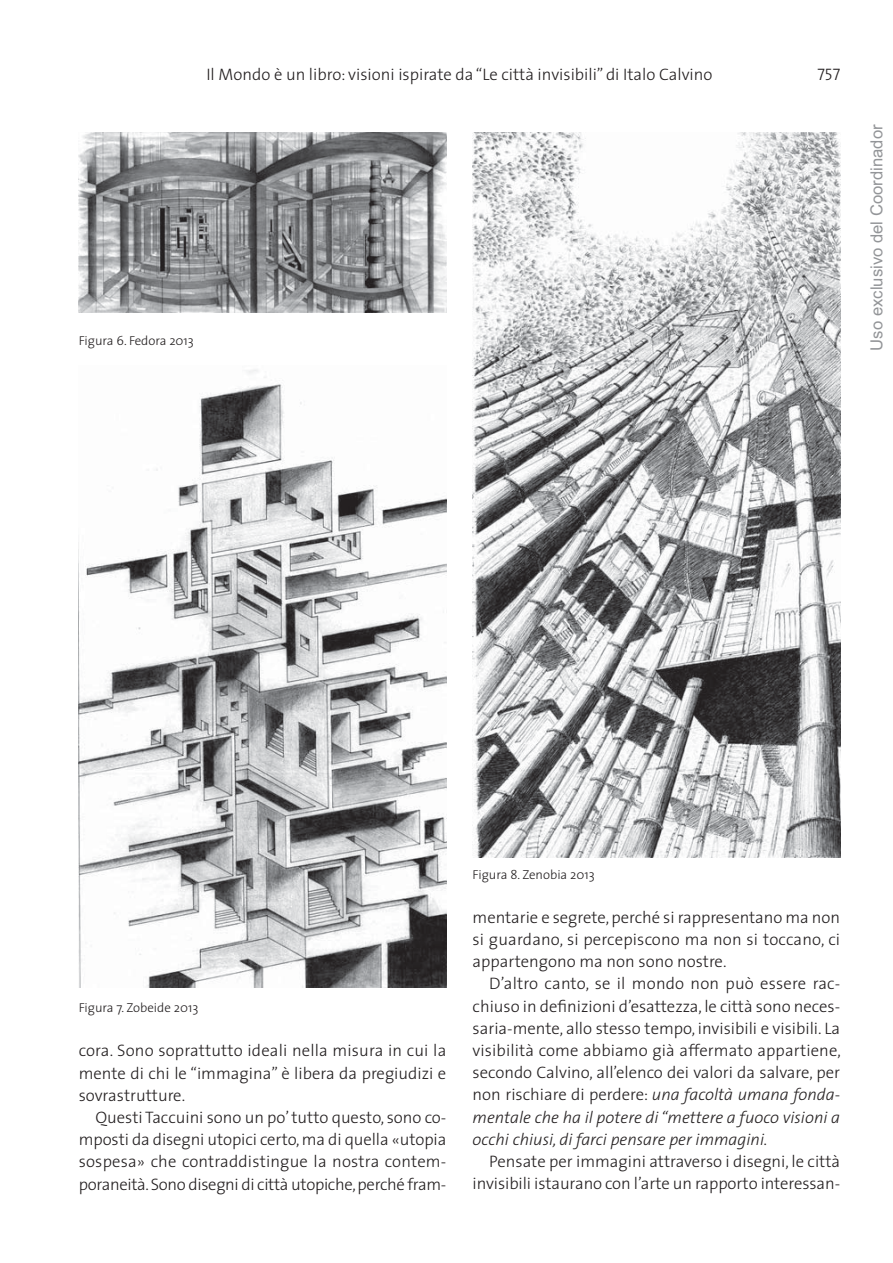
<style>
.page{position:relative;width:893px;height:1263px;background:#fff}
.page>*{position:absolute;margin:0;border:0;box-sizing:border-box;transform-origin:0 0}
.t1{font:300 16.65px/22.2px "The Sans";color:#231f20;text-align:justify}
.t2{font:16.65px "Arial";color:#939598}
.t3{font:16.65px "The Sans Light Caps";color:#231f20}
.t4{font:300 12.9px "The Sans";color:#231f20}
.s1{font-style:italic}
</style>
<div class="page">
<img style="left:79px;top:369px;width:367px;height:619px">
<img style="left:473px;top:133px;width:367px;height:724px">
<img style="left:79px;top:133px;width:367px;height:180px">
<p class="t1" style="left:206px;top:65px;width:508px">Il Mondo è un libro: visioni ispirate da “Le città invisibili” di Italo Calvino</p>
<p class="t3" style="left:817px;top:61px;width:24px">757</p>
<p class="t4" style="left:79px;top:335px;width:117px">Figura 6. Fedora 2013</p>
<p class="t2" style="left:867px;top:351px;width:228px;rotate:-90deg">Uso exclusivo del Coordinador</p>
<p class="t4" style="left:79px;top:1002px;width:121px">Figura 7. Zobeide 2013</p>
<p class="t1" style="left:79px;top:1041px;width:369px">cora. Sono soprattutto ideali nella misura in cui la mente di chi le “immagina” è libera da pregiudizi e sovrastrutture.</p>
<p class="t1" style="left:79px;top:1108px;width:369px;text-indent:17px">Questi Taccuini sono un po’ tutto questo, sono co - m posti da disegni utopici certo, ma di quella «utopia sospesa» che contraddistingue la nostra contem - poraneità. Sono disegni di città utopiche, perché fram-</p>
<p class="t4" style="left:473px;top:869px;width:124px">Figura 8. Zenobia 2013</p>
<p class="t1" style="left:473px;top:908px;width:369px">mentarie e segrete, perché si rappresentano ma non si guardano, si percepiscono ma non si toccano, ci appartengono ma non sono nostre.</p>
<p class="t1" style="left:473px;top:974px;width:370px;text-indent:17px">D’altro canto, se il mondo non può essere rac&shy;chiuso in definizioni d’esattezza, le città sono neces&shy;saria-mente, allo stesso tempo, invisibili e visibili. La visibilità come abbiamo già affermato appartiene, secondo Calvino, all’elenco dei valori da salvare, per non rischiare di perdere: <span class="s1">una facoltà umana fonda&shy;mentale che ha il potere di “mettere a fuoco visioni a occhi chiusi, di farci pensare per immagini.</span></p>
<p class="t1" style="left:473px;top:1152px;width:369px;text-align:right">Pensate per immagini attraverso i disegni, le città invisibili istaurano con l’arte un rapporto interessan -</p>
</div>
